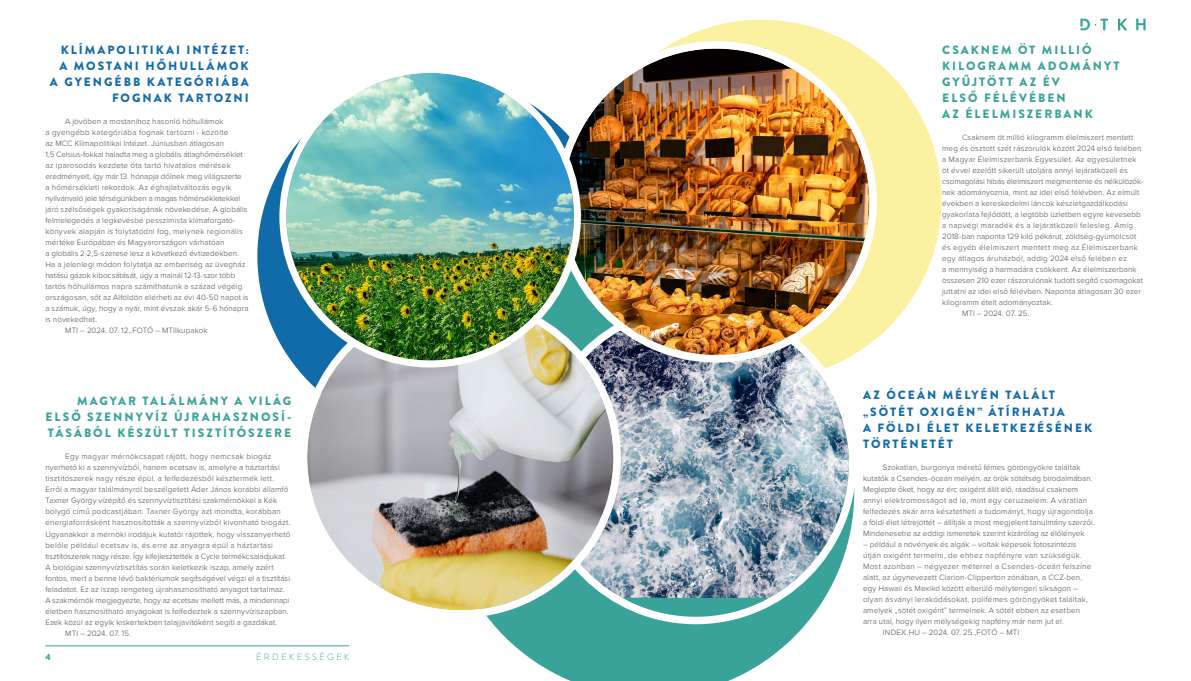
<style>
.page{position:relative;width:1191px;height:681px;background:#fff}
.page>*{position:absolute;margin:0;border:0;box-sizing:border-box;transform-origin:0 0}
.t1{font:900 12px/16px "Brandon Grotesque";letter-spacing:.165em;color:#116ba8;text-align:right}
.t2{font:900 12px/16px "Brandon Grotesque";letter-spacing:.165em;color:#3aa399;text-align:justify}
.t3{font:300 9px "Brandon Grotesque";letter-spacing:.27em;color:#3aa399}
.t4{font:900 9px "Brandon Grotesque";color:#3aa399}
.t5{font:300 8px/11px "Proxima Nova";letter-spacing:.015em;color:#484847}
.t6{font:300 8px "Proxima Nova";letter-spacing:.04em;color:#484847}
.t7{font:300 8px "Proxima Nova";letter-spacing:-.005em;color:#484847}
.t8{font:300 8px "Proxima Nova";letter-spacing:.035em;color:#484847}
</style>
<div class="page">
<svg style="left:481px;top:354px;width:373px;height:326px;fill:#3aa399"></svg>
<div style="left:581px;top:20px;width:360px;height:360px;background:#faf2a1;border-radius:50%"></div>
<svg style="left:257px;top:77px;width:358px;height:358px;fill:#116ba8"></svg>
<svg style="left:529px;top:249px;width:78px;height:80px"></svg>
<img style="left:545px;top:310px;width:304px;height:287px">
<img style="left:307px;top:304px;width:306px;height:306px;border-radius:153px">
<img style="left:563px;top:49px;width:306px;height:306px;border-radius:153px">
<img style="left:286px;top:73px;width:288px;height:287px;border-radius:144px">
<div style="left:279px;top:66px;width:302px;height:301px;border:7px solid #fff;border-radius:50%"></div>
<hr style="left:45px;top:645px;width:304px;height:1px;background:#3aa399">
<svg style="left:1118px;top:19px;width:9px;height:11px"></svg>
<svg style="left:1136px;top:19px;width:9px;height:11px"></svg>
<svg style="left:1080px;top:19px;width:28px;height:11px"></svg>
<h1 class="t1" style="left:50px;top:42px;width:200px">KLÍMAPOLITIKAI INTÉZET:<br>A MOSTANI HŐHULLÁMOK<br>A GYENGÉBB KATEGÓRIÁBA<br>FOGNAK TARTOZNI</h1>
<p class="t5" style="left:65px;top:115px;width:160px">A jövőben a mostanihoz hasonló hőhullámok</p>
<p class="t6" style="left:45px;top:126px;width:184px">a gyengébb kategóriába fognak tartozni - közölte</p>
<p class="t5" style="left:45px;top:137px;width:180px">az MCC Klímapolitikai Intézet. Júniusban átlagosan</p>
<p class="t7" style="left:45px;top:148px;width:199px">1,5 Celsius-fokkal haladta meg a globális átlaghőmérséklet</p>
<p class="t8" style="left:45px;top:159px;width:187px">az iparosodás kezdete óta tartó hivatalos mérések</p>
<p class="t5" style="left:45px;top:170px;width:198px">eredményeit, így már 13. hónapja dőlnek meg világszerte</p>
<p class="t5" style="left:45px;top:181px;width:188px">a hőmérsékleti rekordok. Az éghajlatváltozás egyik</p>
<p class="t7" style="left:45px;top:192px;width:196px">nyilvánvaló jele térségünkben a magas hőmérsékletekkel</p>
<p class="t5" style="left:45px;top:203px;width:204px">járó szélsőségek gyakoriságának növekedése. A globális</p>
<p class="t5" style="left:45px;top:214px;width:191px">felmelegedés a legkevésbé pesszimista klímaforgató-</p>
<p class="t8" style="left:45px;top:225px;width:199px">könyvek alapján is folytatódni fog, melynek regionális</p>
<p class="t5" style="left:45px;top:236px;width:181px">mértéke Európában és Magyarországon várhatóan</p>
<p class="t5" style="left:45px;top:247px;width:195px">a globális 2-2,5-szerese lesz a következő évtizedekben.</p>
<p class="t5" style="left:45px;top:258px;width:202px">Ha a jelenlegi módon folytatja az emberiség az üvegház</p>
<p class="t5" style="left:45px;top:269px;width:191px">hatású gázok kibocsátását, úgy a mainál 12-13-szor több</p>
<p class="t5" style="left:45px;top:280px;width:198px">tartós hőhullámos napra számíthatunk a század végéig</p>
<p class="t5" style="left:45px;top:291px;width:205px">országosan, sőt az Alföldön elérheti az évi 40-50 napot is</p>
<p class="t5" style="left:45px;top:302px;width:205px">a számuk, úgy, hogy a nyár, mint évszak akár 5-6 hónapra</p>
<p class="t5" style="left:45px;top:313px;width:53px">is növekedhet.</p>
<p class="t5" style="left:65px;top:324px;width:144px">MTI – 2024. 07. 12.,FOTÓ – MTIlkupakok</p>
<h1 class="t2" style="left:45px;top:393px;width:247px;text-indent:32px">MAGYAR TALÁLMÁNY A VILÁG ELSŐ SZENNYVÍZ ÚJRAHASZNOSÍ-TÁSÁBÓL KÉSZÜLT TISZTÍTÓSZERE</h1>
<p class="t6" style="left:65px;top:450px;width:207px">Egy magyar mérnökcsapat rájött, hogy nemcsak biogáz</p>
<p class="t5" style="left:45px;top:461px;width:236px">nyerhető ki a szennyvízből, hanem ecetsav is, amelyre a háztartási</p>
<p class="t5" style="left:45px;top:472px;width:230px">tisztítószerek nagy része épül, a felfedezésből késztermék lett.</p>
<p class="t5" style="left:45px;top:483px;width:244px">Erről a magyar találmányról beszélgetett Áder János korábbi államfő</p>
<p class="t5" style="left:45px;top:494px;width:233px">Taxner György vízépítő és szennyvíztisztítási szakmérnökkel a Kék</p>
<p class="t5" style="left:45px;top:505px;width:237px">bolygó című podcastjában. Taxner György azt mondta, korábban</p>
<p class="t5" style="left:45px;top:516px;width:247px">energiaforrásként hasznosították a szennyvízből kivonható biogázt.</p>
<p class="t5" style="left:45px;top:527px;width:247px">Ugyanakkor a mérnöki irodájuk kutatói rájöttek, hogy visszanyerhető</p>
<p class="t8" style="left:45px;top:538px;width:229px">belőle például ecetsav is, és erre az anyagra épül a háztartási</p>
<p class="t5" style="left:45px;top:549px;width:243px">tisztítószerek nagy része. Így kifejlesztették a Cycle termékcsaládjukat.</p>
<p class="t5" style="left:45px;top:560px;width:230px">A biológiai szennyvíztisztítás során keletkezik iszap, amely azért</p>
<p class="t5" style="left:45px;top:571px;width:246px">fontos, mert a benne lévő baktériumok segítségével végzi el a tisztítási</p>
<p class="t5" style="left:45px;top:582px;width:241px">feladatot. Ez az iszap rengeteg újrahasznosítható anyagot tartalmaz.</p>
<p class="t7" style="left:45px;top:593px;width:246px">A szakmérnök megjegyezte, hogy az ecetsav mellett más, a mindennapi</p>
<p class="t5" style="left:45px;top:604px;width:245px">életben hasznosítható anyagokat is felfedeztek a szennyvíziszapban.</p>
<p class="t5" style="left:45px;top:615px;width:233px">Ezek közül az egyik kiskertekben talajjavítóként segíti a gazdákat.</p>
<p class="t5" style="left:65px;top:626px;width:67px">MTI – 2024. 07. 15.</p>
<p class="t4" style="left:45px;top:650px;width:7px">4</p>
<p class="t3" style="left:256px;top:650px;width:95px">ÉRDEKESSÉGEK</p>
<h1 class="t2" style="left:942px;top:42px;width:179px;text-align:left">CSAKNEM ÖT MILLIÓ<br>KILOGRAMM ADOMÁNYT<br>GYŰJTÖTT AZ ÉV<br>ELSŐ FÉLÉVÉBEN<br>AZ ÉLELMISZERBANK</h1>
<p class="t5" style="left:962px;top:131px;width:173px">Csaknem öt millió kilogramm élelmiszert mentett</p>
<p class="t5" style="left:942px;top:142px;width:201px">meg és osztott szét rászorulók között 2024 első felében</p>
<p class="t5" style="left:942px;top:153px;width:196px">a Magyar Élelmiszerbank Egyesület. Az egyesületnek</p>
<p class="t5" style="left:942px;top:164px;width:187px">öt évvel ezelőtt sikerült utoljára annyi lejáratközeli és</p>
<p class="t7" style="left:942px;top:175px;width:203px">csomagolási hibás élelmiszert megmentenie és nélkülözők-</p>
<p class="t5" style="left:942px;top:186px;width:199px">nek adományoznia, mint az idei első félévben. Az elmúlt</p>
<p class="t5" style="left:942px;top:197px;width:187px">években a kereskedelmi láncok készletgazdálkodási</p>
<p class="t5" style="left:942px;top:208px;width:200px">gyakorlata fejlődött, a legtöbb üzletben egyre kevesebb</p>
<p class="t6" style="left:942px;top:219px;width:192px">a napvégi maradék és a lejáratközeli felesleg. Amíg</p>
<p class="t5" style="left:942px;top:230px;width:196px">2018-ban naponta 129 kiló pékárut, zöldség-gyümölcsöt</p>
<p class="t6" style="left:942px;top:241px;width:197px">és egyéb élelmiszert mentett meg az Élelmiszerbank</p>
<p class="t5" style="left:942px;top:252px;width:186px">egy átlagos áruházból, addig 2024 első felében ez</p>
<p class="t5" style="left:942px;top:263px;width:196px">a mennyiség a harmadára csökkent. Az élelmiszerbank</p>
<p class="t5" style="left:942px;top:274px;width:202px">összesen 210 ezer rászorulónak tudott segítő csomagokat</p>
<p class="t5" style="left:942px;top:285px;width:200px">juttatni az idei első félévben. Naponta átlagosan 30 ezer</p>
<p class="t5" style="left:942px;top:296px;width:112px">kilogramm ételt adományoztak.</p>
<p class="t7" style="left:962px;top:307px;width:69px">MTI – 2024. 07. 25.</p>
<h1 class="t1" style="left:863px;top:387px;width:231px;text-align:left">AZ ÓCEÁN MÉLYÉN TALÁLT „SÖTÉT OXIGÉN” ÁTÍRHATJA<br>A FÖLDI ÉLET KELETKEZÉSÉNEK<br>TÖRTÉNETÉT</h1>
<p class="t5" style="left:863px;top:460px;width:233px;text-indent:20px">Szokatlan, burgonya méretű fémes göröngyökre találtak kutatók a Csendes-óceán mélyén, az örök sötétség birodalmában.<br>Meglepte őket, hogy az érc oxigént állít elő, ráadásul csaknem annyi elektromosságot ad le, mint egy ceruzaelem. A váratlan felfedezés akár arra késztetheti a tudományt, hogy újragondolja a földi élet létrejöttét – állítják a most megjelent tanulmány szerzői.<br>Mindenesetre az eddigi ismeretek szerint kizárólag az élőlények</p>
<p class="t5" style="left:863px;top:537px;width:215px">– például a növények és algák – voltak képesek fotoszintézis</p>
<p class="t6" style="left:863px;top:548px;width:220px">útján oxigént termelni, de ehhez napfényre van szükségük.</p>
<p class="t6" style="left:863px;top:559px;width:230px">Most azonban – négyezer méterrel a Csendes-óceán felszíne</p>
<p class="t5" style="left:863px;top:570px;width:221px">alatt, az úgynevezett Clarion-Clipperton zónában, a CCZ-ben,</p>
<p class="t5" style="left:863px;top:581px;width:216px">egy Hawaii és Mexikó között elterülő mélytengeri síkságon –</p>
<p class="t8" style="left:863px;top:592px;width:226px">olyan ásványi lerakódásokat, polifémes göröngyöket találtak,</p>
<p class="t5" style="left:863px;top:603px;width:218px">amelyek „sötét oxigént” termelnek. A sötét ebben az esetben</p>
<p class="t5" style="left:863px;top:614px;width:202px">arra utal, hogy ilyen mélységekig napfény már nem jut el.</p>
<p class="t5" style="left:883px;top:625px;width:138px">INDEX.HU – 2024. 07. 25.,FOTÓ – MTI</p>
</div>
